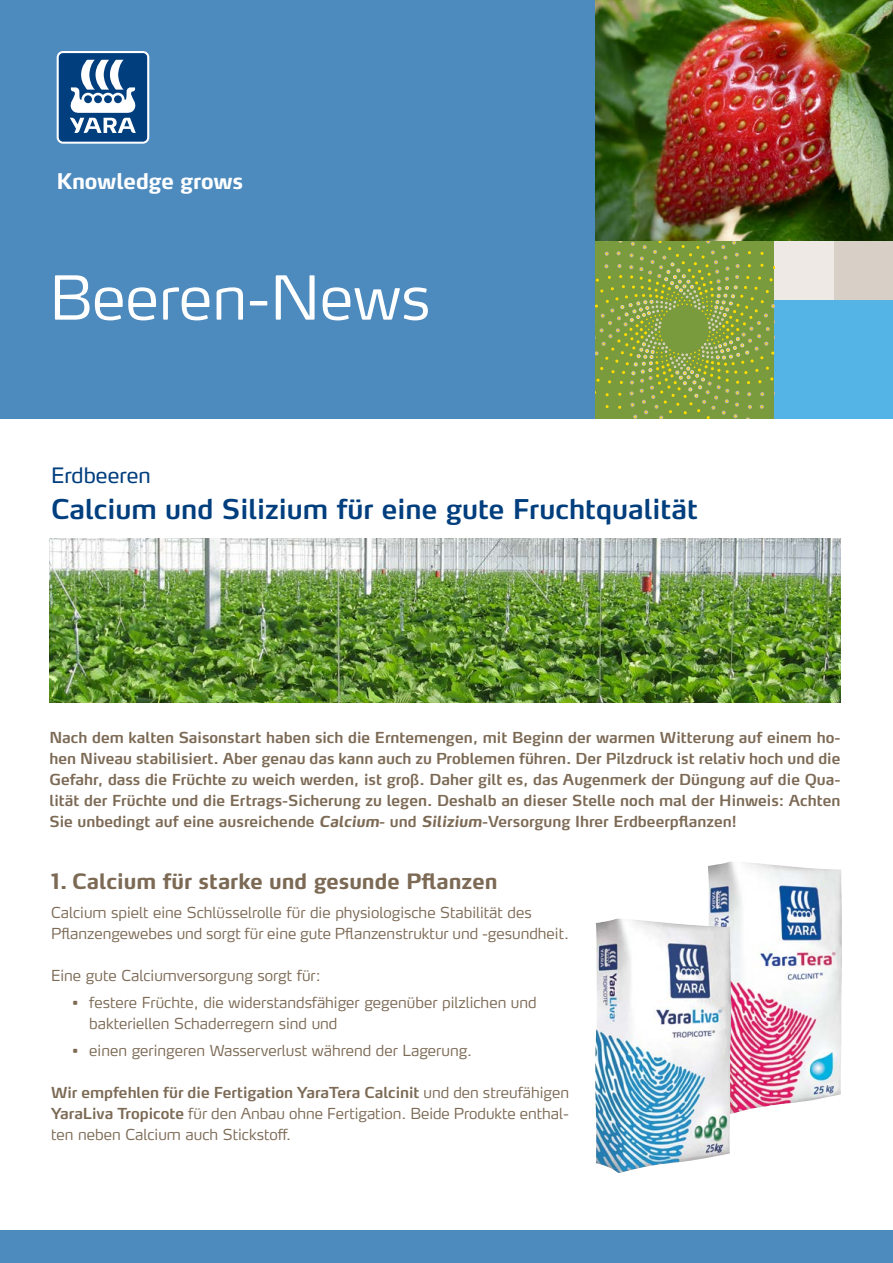
<style>
.page{position:relative;width:893px;height:1263px;background:#fff}
.page>*{position:absolute;margin:0;border:0;box-sizing:border-box;transform-origin:0 0}
.t1{font:300 60px "Yara Max LF";color:#fff}
.t2{font:600 27px "Yara Max LF";color:#003e7e}
.t3{font:700 21.3px "Yara Max LF";letter-spacing:-.01em;color:#fff}
.t4{font:700 21px "Yara Max LF";color:#7c6a55}
.t5{font:21px "Yara Max LF";color:#003e7e}
.t6{font:300 15px/21px "Yara Max LF";color:#7c6a55}
.t7{font:600 15px/21px "Yara Max LF";color:#7c6a55;text-align:justify}
.s1{font-weight:700;font-style:italic}
.s2{font-weight:600}
</style>
<div class="page">
<div style="left:0;top:0;width:893px;height:419px;background:#4d8abe"></div>
<div style="left:833px;top:240px;width:60px;height:60px;background:#d8cfc6"></div>
<div style="left:774px;top:240px;width:59px;height:60px;background:#efe9e5"></div>
<div style="left:774px;top:300px;width:119px;height:119px;background:#55b4e6"></div>
<svg style="left:596px;top:240px;width:212px;height:179px"></svg>
<svg style="left:57px;top:51px;width:92px;height:93px;background:#5780aa"></svg>
<img style="left:595px;top:0;width:298px;height:240px">
<div style="left:0;top:1230px;width:893px;height:33px;background:#4d8abe"></div>
<img style="left:50px;top:538px;width:790px;height:164px">
<img style="left:708px;top:861px;width:134px;height:253px">
<img style="left:595px;top:918px;width:136px;height:255px">
<h3 class="t3" style="left:57px;top:168px;width:188px">Knowledge grows</h3>
<h1 class="t1" style="left:50px;top:260px;width:382px">Beeren-News</h1>
<h3 class="t5" style="left:51px;top:462px;width:101px">Erdbeeren</h3>
<h2 class="t2" style="left:51px;top:492px;width:648px">Calcium und Silizium für eine gute Fruchtqualität</h2>
<p class="t7" style="left:50px;top:727px;width:792px">Nach dem kalten Saisonstart haben sich die Erntemengen, mit Beginn der warmen Witterung auf einem ho&shy;hen Niveau stabilisiert. Aber genau das kann auch zu Problemen führen. Der Pilzdruck ist relativ hoch und die Gefahr, dass die Früchte zu weich werden, ist groß. Daher gilt es, das Augenmerk der Düngung auf die Qua&shy;lität der Früchte und die Ertrags-Sicherung zu legen. Deshalb an dieser Stelle noch mal der Hinweis: Achten Sie unbedingt auf eine ausreichende <span class="s1">Calcium</span>- und <span class="s1">Silizium</span>-Versorgung Ihrer Erdbeerpflanzen!</p>
<h3 class="t4" style="left:51px;top:868px;width:448px">1. Calcium für starke und gesunde Pflanzen</h3>
<p class="t6" style="left:51px;top:901px;width:519px">Calcium spielt eine Schlüsselrolle für die physiologische Stabilität des<br>Pflanzengewebes und sorgt für eine gute Pflanzenstruktur und -gesundheit.</p>
<p class="t6" style="left:51px;top:964px;width:271px">Eine gute Calciumversorgung sorgt für:</p>
<p class="t6" style="left:89px;top:991px;width:449px;text-indent:-17px">• festere Früchte, die widerstandsfähiger gegenüber pilzlichen und bakteriellen Schaderregern sind und</p>
<p class="t6" style="left:72px;top:1039px;width:401px">• einen geringeren Wasserverlust während der Lagerung.</p>
<p class="t6" style="left:51px;top:1081px;width:519px;text-align:justify"><span class="s2">Wir empfehlen für die Fertigation YaraTera Calcinit</span> und den streufähigen <span class="s2">YaraLiva Tropicote</span> für den Anbau ohne Fertigation. Beide Produkte enthal&shy;ten neben Calcium auch Stickstoff.</p>
</div>
